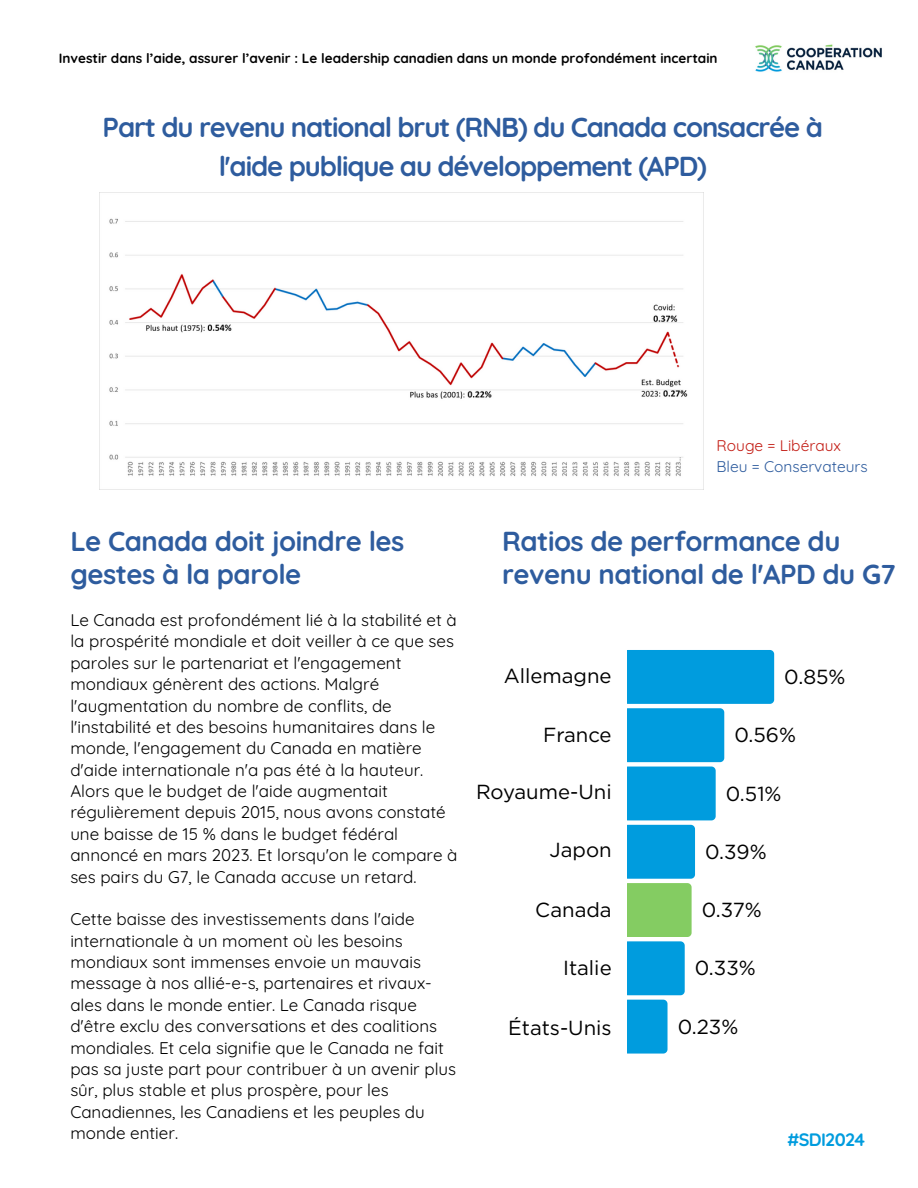
<style>
.page{position:relative;width:918px;height:1188px;background:#fff}
.page>*{position:absolute;margin:0;border:0;box-sizing:border-box;transform-origin:0 0}
.t1{font:700 27.45px/33.8px "Quicksand";letter-spacing:-.02em;color:#2e5c9e}
.t2{font:700 27.45px/38.2px "Quicksand";letter-spacing:-.04em;color:#2e5c9e;text-align:center}
.t3{font:20.4px "Gotham";color:#000}
.t4{font:700 18px "Quicksand";letter-spacing:-.04em;color:#009cde}
.t5{font:16.95px/21.3px "Quicksand";color:#000}
.t6{font:15.45px/21.3px "Quicksand";color:#2e5c9e}
.t7{font:700 13.5px "Quicksand";color:#000}
.s1{color:#c31c14}
</style>
<div class="page">
<img style="left:755px;top:44px;width:127px;height:28px">
<svg style="left:628px;top:650px;width:146px;height:404px"></svg>
<img style="left:100px;top:193px;width:604px;height:297px">
<p class="t7" style="left:59px;top:50px;width:660px">Investir dans l’aide, assurer l’avenir : Le leadership canadien dans un monde profondément incertain</p>
<h3 class="t2" style="left:103px;top:108px;width:722px">Part du revenu national brut (RNB) du Canada consacrée à l'aide publique au développement (APD)</h3>
<h1 class="t6" style="left:717px;top:434px;width:153px"><span class="s1">Rouge = Libéraux<br></span>Bleu = Conservateurs</h1>
<p class="t1" style="left:70px;top:524px;width:336px">Le Canada doit joindre les gestes à la parole</p>
<h5 class="t5" style="left:70px;top:609px;width:389px">Le Canada est profondément lié à la stabilité et à la prospérité mondiale et doit veiller à ce que ses paroles sur le partenariat et l'engagement mondiaux génèrent des actions. Malgré l'augmentation du nombre de conflits, de l'instabilité et des besoins humanitaires dans le monde, l'engagement du Canada en matière d'aide internationale n'a pas été à la hauteur.<br>Alors que le budget de l'aide augmentait régulièrement depuis 2015, nous avons constaté une baisse de 15 % dans le budget fédéral annoncé en mars 2023. Et lorsqu'on le compare à ses pairs du G7, le Canada accuse un retard.</h5>
<h1 class="t5" style="left:70px;top:908px;width:387px">Cette baisse des investissements dans l'aide internationale à un moment où les besoins mondiaux sont immenses envoie un mauvais message à nos allié-e-s, partenaires et rivaux&shy;ales dans le monde entier. Le Canada risque d'être exclu des conversations et des coalitions mondiales. Et cela signifie que le Canada ne fait pas sa juste part pour contribuer à un avenir plus sûr, plus stable et plus prospère, pour les Canadiennes, les Canadiens et les peuples du monde entier.</h1>
<h4 class="t1" style="left:502px;top:524px;width:395px">Ratios de performance du revenu national de l'APD du G7</h4>
<p class="t3" style="left:504px;top:663px;width:109px">Allemagne</p>
<p class="t3" style="left:784px;top:664px;width:63px">0.85%</p>
<p class="t3" style="left:543px;top:722px;width:70px">France</p>
<p class="t3" style="left:734px;top:723px;width:63px">0.56%</p>
<p class="t3" style="left:476px;top:780px;width:137px">Royaume-Uni</p>
<p class="t3" style="left:726px;top:781px;width:57px">0.51%</p>
<p class="t3" style="left:550px;top:838px;width:64px">Japon</p>
<p class="t3" style="left:705px;top:839px;width:63px">0.39%</p>
<p class="t3" style="left:535px;top:898px;width:78px">Canada</p>
<p class="t3" style="left:702px;top:898px;width:62px">0.37%</p>
<p class="t3" style="left:563px;top:956px;width:50px">Italie</p>
<p class="t3" style="left:695px;top:956px;width:62px">0.33%</p>
<p class="t3" style="left:508px;top:1016px;width:105px">États-Unis</p>
<p class="t3" style="left:678px;top:1014px;width:62px">0.23%</p>
<h4 class="t4" style="left:787px;top:1128px;width:79px">#SDI2024</h4>
</div>
